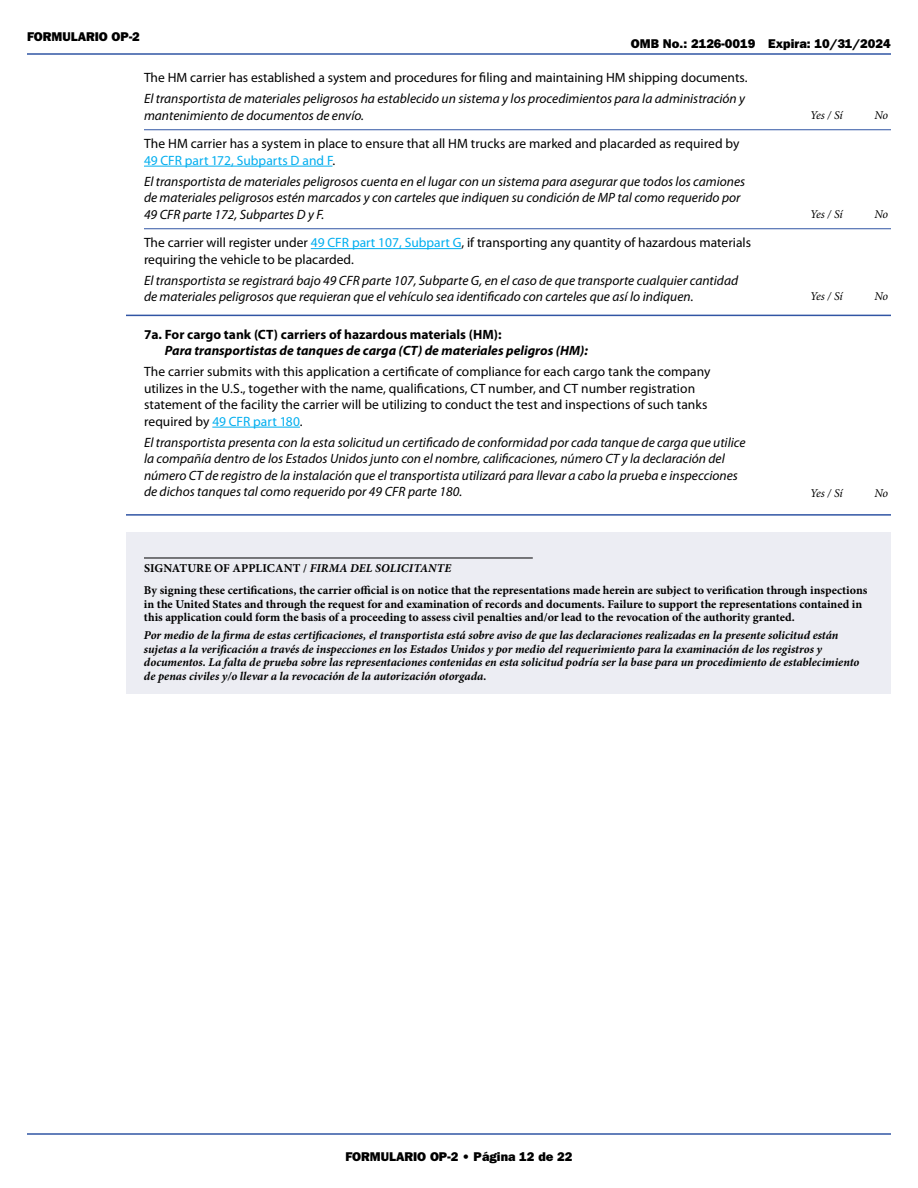
<style>
.page{position:relative;width:918px;height:1188px;background:#fff}
.page>*{position:absolute;margin:0;border:0;box-sizing:border-box;transform-origin:0 0}
.t1{font:italic 13.5px/16.5px "Myriad Pro";color:#000}
.t2{font:13.5px/16.5px "Myriad Pro";color:#000}
.t3{font:italic 700 13.5px/16.5px "Myriad Pro";color:#000}
.t4{font:800 12.75px "Franklin Gothic";color:#000}
.t5{font:italic 700 12px/13.5px "Minion Pro";color:#000}
.t6{font:700 12px/22.2px "Minion Pro";color:#000}
.t7{font:italic 12px "Minion Pro";letter-spacing:-.02em;color:#000}
.s1{font-style:normal}
.s2{color:#00aeef}
.s3{font-style:italic}
</style>
<div class="page">
<hr style="left:27px;top:53px;width:864px;height:2px;background:#3155a4">
<hr style="left:27px;top:1133px;width:864px;height:2px;background:#3155a4">
<div style="left:126px;top:532px;width:765px;height:162px;background:#ecedf3"></div>
<hr style="left:144px;top:129px;width:747px;height:1px;background:#3155a4">
<hr style="left:144px;top:166px;width:189px;height:1px;background:#00aeef">
<hr style="left:144px;top:228px;width:747px;height:1px;background:#3155a4">
<hr style="left:311px;top:248px;width:150px;height:1px;background:#00aeef">
<hr style="left:126px;top:315px;width:765px;height:1px;background:#3155a4">
<hr style="left:212px;top:427px;width:88px;height:1px;background:#00aeef">
<hr style="left:126px;top:514px;width:765px;height:2px;background:#3155a4">
<hr style="left:144px;top:558px;width:389px;height:1px;background:#000">
<p class="t4" style="left:27px;top:29px;width:114px">FORMULARIO OP-2</p>
<p class="t4" style="left:631px;top:36px;width:262px">OMB No.: 2126-0019 Expira: 10/31/2024</p>
<p class="t1" style="left:144px;top:67px;width:605px;line-height:21px"><span class="s1">The HM carrier has established a system and procedures for filing and maintaining HM shipping documents.<br></span>El transportista de materiales peligrosos ha establecido un sistema y los procedimientos para la administración y</p>
<p class="t1" style="left:144px;top:107px;width:222px">mantenimiento de documentos de envío.</p>
<p class="t2" style="left:144px;top:135px;width:597px">The HM carrier has a system in place to ensure that all HM trucks are marked and placarded as required by<br><span class="s2">49 CFR part 172, Subparts D and F</span>.</p>
<p class="t1" style="left:144px;top:173px;width:603px">El transportista de materiales peligrosos cuenta en el lugar con un sistema para asegurar que todos los camiones de materiales peligrosos estén marcados y con carteles que indiquen su condición de MP tal como requerido por<br>49 CFR parte 172, Subpartes D y F.</p>
<p class="t2" style="left:144px;top:234px;width:609px">The carrier will register under <span class="s2">49 CFR part 107, Subpart G</span>, if transporting any quantity of hazardous materials requiring the vehicle to be placarded.</p>
<p class="t1" style="left:144px;top:272px;width:596px">El transportista se registrará bajo 49 CFR parte 107, Subparte G, en el caso de que transporte cualquier cantidad de materiales peligrosos que requieran que el vehículo sea identificado con carteles que así lo indiquen.</p>
<h3 class="t3" style="left:165px;top:325px;width:425px;text-indent:-21px"><span class="s1">7a. For cargo tank (CT) carriers of hazardous materials (HM):<br></span>Para transportistas de tanques de carga (CT) de materiales peligros (HM):</h3>
<p class="t2" style="left:144px;top:363px;width:568px">The carrier submits with this application a certificate of compliance for each cargo tank the company utilizes in the U.S., together with the name, qualifications, CT number, and CT number registration statement of the facility the carrier will be utilizing to conduct the test and inspections of such tanks required by <span class="s2">49 CFR part 180</span>.</p>
<p class="t1" style="left:144px;top:434px;width:603px">El transportista presenta con la esta solicitud un certificado de conformidad por cada tanque de carga que utilice la compañía dentro de los Estados Unidos junto con el nombre, calificaciones, número CT y la declaración del número CT de registro de la instalación que el transportista utilizará para llevar a cabo la prueba e inspecciones de dichos tanques tal como requerido por 49 CFR parte 180.</p>
<p class="t7" style="left:810px;top:107px;width:34px">Yes / Sí</p>
<p class="t7" style="left:874px;top:107px;width:15px">No</p>
<p class="t7" style="left:810px;top:206px;width:34px">Yes / Sí</p>
<p class="t7" style="left:810px;top:288px;width:34px">Yes / Sí</p>
<p class="t7" style="left:874px;top:206px;width:15px">No</p>
<p class="t7" style="left:874px;top:288px;width:15px">No</p>
<p class="t7" style="left:810px;top:485px;width:34px">Yes / Sí</p>
<p class="t7" style="left:874px;top:485px;width:15px">No</p>
<p class="t6" style="left:144px;top:557px;width:725px">SIGNATURE OF APPLICANT / <span class="s3">FIRMA DEL SOLICITANTE<br></span>By signing these certifications, the carrier official is on notice that the representations made herein are subject to verification through inspections</p>
<p class="t6" style="left:144px;top:597px;width:720px;line-height:13.5px">in the United States and through the request for and examination of records and documents. Failure to support the representations contained in this application could form the basis of a proceeding to assess civil penalties and/or lead to the revocation of the authority granted.</p>
<p class="t5" style="left:144px;top:628px;width:717px">Por medio de la firma de estas certificaciones, el transportista está sobre aviso de que las declaraciones realizadas en la presente solicitud están sujetas a la verificación a través de inspecciones en los Estados Unidos y por medio del requerimiento para la examinación de los registros y documentos. La falta de prueba sobre las representaciones contenidas en esta solicitud podría ser la base para un procedimiento de establecimiento de penas civiles y/o llevar a la revocación de la autorización otorgada.</p>
<p class="t4" style="left:345px;top:1149px;width:229px">FORMULARIO OP-2 • Página 12 de 22</p>
</div>
